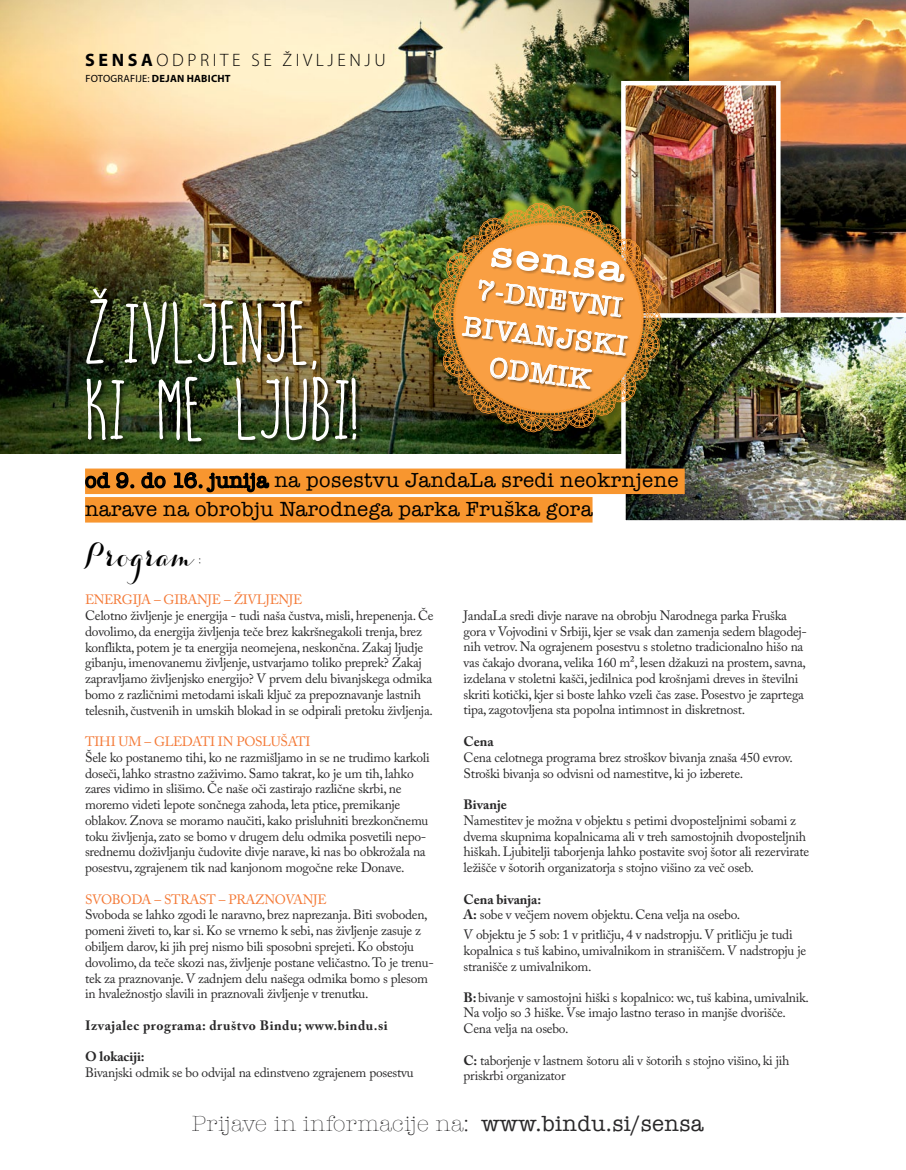
<style>
.page{position:relative;width:906px;height:1170px;background:#fff}
.page>*{position:absolute;margin:0;border:0;box-sizing:border-box;transform-origin:0 0}
.t1{font:76.35px "hellogoodbye";color:#fff}
.t2{font:900 30.3px "Carolyna Pro";letter-spacing:.025em;color:#000}
.t3{font:28.2px/37.7px "American Typewriter";color:#fff;text-align:center}
.t4{font:300 22.5px "American Typewriter";letter-spacing:.02em;color:#292829}
.t5{font:21px/28.5px "American Typewriter";letter-spacing:.02em;color:#000}
.t6{font:300 18px "Myriad Pro";letter-spacing:.2em;color:#000}
.Medjunaslov{font:13.5px/15.8px "Adobe Caslon Pro";letter-spacing:-.02em;color:#292829}
.Medjunaslov-2{font:13.5px "Adobe Caslon Pro";letter-spacing:-.02em;color:#f47936}
.Medjunaslov-3{font:700 13.5px "Adobe Caslon Pro";letter-spacing:.04em;color:#292829}
.Medjunaslov-4{font:700 13.5px "Adobe Caslon Pro";color:#292829}
.t7{font:10.5px "Myriad Pro";letter-spacing:.02em;color:#000}
.s1{font-weight:700}
.s2{font-weight:400}
</style>
<div class="page">
<img style="left:688px;top:0;width:218px;height:313px">
<img style="left:0;top:0;width:688px;height:454px">
<div style="left:85px;top:290px;width:277px;height:157px;background:#000;opacity:.75"></div>
<img style="left:621px;top:317px;width:285px;height:204px">
<img style="left:626px;top:86px;width:149px;height:226px">
<div style="left:621px;top:81px;width:159px;height:236px;border:4px solid #fff"></div>
<img style="left:433px;top:202px;width:229px;height:230px">
<div style="left:85px;top:468px;width:599px;height:26px;background:#f8962f"></div>
<div style="left:85px;top:497px;width:507px;height:25px;background:#f8962f"></div>
<svg style="left:85px;top:468px;width:50px;height:27px"></svg>
<svg style="left:141px;top:468px;width:25px;height:27px"></svg>
<svg style="left:173px;top:468px;width:97px;height:25px"></svg>
<p class="t6" style="left:85px;top:49px;width:302px"><span class="s1">SENSA</span>ODPRITE SE ŽIVLJENJU</p>
<p class="t7" style="left:85px;top:73px;width:147px">FOTOGRAFIJE: <span class="s1">DEJAN HABICHT</span></p>
<p class="t1" style="left:85px;top:294px;width:238px">ŽIVLJENJE,</p>
<p class="t1" style="left:85px;top:370px;width:279px">KI ME LJUBI!</p>
<p class="t3" style="left:470px;top:269px;width:167px;rotate:7deg">7-DNEVNI<br>BIVANJSKI<br>ODMIK</p>
<p class="t5" style="left:85px;top:465px;width:595px">od 9. do 16. junija na posestvu JandaLa sredi neokrnjene narave na obrobju Narodnega parka Fruška gora</p>
<p class="t2" style="left:85px;top:538px;width:123px">P rogram:</p>
<p class="Medjunaslov-2" style="left:85px;top:591px;width:219px">ENERGIJA – GIBANJE – ŽIVLJENJE</p>
<p class="Medjunaslov" style="left:85px;top:607px;width:350px">Celotno življenje je energija - tudi naša čustva, misli, hrepenenja. Če dovolimo, da energija življenja teče brez kakršnegakoli trenja, brez konflikta, potem je ta energija neomejena, neskončna. Zakaj ljudje gibanju, imenovanemu življenje, ustvarjamo toliko preprek? Zakaj zapravljamo življenjsko energijo? V prvem delu bivanjskega odmika bomo z različnimi metodami iskali ključ za prepoznavanje lastnih telesnih, čustvenih in umskih blokad in se odpirali pretoku življenja.</p>
<p class="Medjunaslov-2" style="left:85px;top:733px;width:227px">TIHI UM – GLEDATI IN POSLUŠATI</p>
<p class="Medjunaslov" style="left:85px;top:749px;width:346px">Šele ko postanemo tihi, ko ne razmišljamo in se ne trudimo karkoli doseči, lahko strastno zaživimo. Samo takrat, ko je um tih, lahko zares vidimo in slišimo. Če naše oči zastirajo različne skrbi, ne moremo videti lepote sončnega zahoda, leta ptice, premikanje oblakov. Znova se moramo naučiti, kako prisluhniti brezkončnemu toku življenja, zato se bomo v drugem delu odmika posvetili nepo&shy;srednemu doživljanju čudovite divje narave, ki nas bo obkrožala na posestvu, zgrajenem tik nad kanjonom mogočne reke Donave.</p>
<p class="Medjunaslov-2" style="left:85px;top:891px;width:243px">SVOBODA – STRAST – PRAZNOVANJE</p>
<p class="Medjunaslov" style="left:85px;top:906px;width:350px">Svoboda se lahko zgodi le naravno, brez naprezanja. Biti svoboden, pomeni živeti to, kar si. Ko se vrnemo k sebi, nas življenje zasuje z obiljem darov, ki jih prej nismo bili sposobni sprejeti. Ko obstoju dovolimo, da teče skozi nas, življenje postane veličastno. To je trenu&shy;tek za praznovanje. V zadnjem delu našega odmika bomo s plesom in hvaležnostjo slavili in praznovali življenje v trenutku.</p>
<p class="Medjunaslov-3" style="left:85px;top:1017px;width:304px">Izvajalec programa: društvo Bindu; www.bindu.si</p>
<p class="Medjunaslov-4" style="left:85px;top:1048px;width:61px">O lokaciji:</p>
<p class="Medjunaslov" style="left:85px;top:1064px;width:330px">Bivanjski odmik se bo odvijal na edinstveno zgrajenem posestvu</p>
<p class="Medjunaslov" style="left:463px;top:607px;width:345px">JandaLa sredi divje narave na obrobju Narodnega parka Fruška gora v Vojvodini v Srbiji, kjer se vsak dan zamenja sedem blagodej&shy;nih vetrov. Na ograjenem posestvu s stoletno tradicionalno hišo na vas čakajo dvorana, velika 160 m², lesen džakuzi na prostem, savna, izdelana v stoletni kašči, jedilnica pod krošnjami dreves in številni skriti kotički, kjer si boste lahko vzeli čas zase. Posestvo je zaprtega tipa, zagotovljena sta popolna intimnost in diskretnost.</p>
<p class="Medjunaslov-3" style="left:463px;top:733px;width:32px">Cena</p>
<p class="Medjunaslov" style="left:463px;top:749px;width:331px">Cena celotnega programa brez stroškov bivanja znaša 450 evrov.<br>Stroški bivanja so odvisni od namestitve, ki jo izberete.</p>
<p class="Medjunaslov-4" style="left:463px;top:796px;width:45px">Bivanje</p>
<p class="Medjunaslov" style="left:463px;top:812px;width:347px">Namestitev je možna v objektu s petimi dvoposteljnimi sobami z dvema skupnima kopalnicama ali v treh samostojnih dvoposteljnih hiškah. Ljubitelji taborjenja lahko postavite svoj šotor ali rezervirate ležišče v šotorih organizatorja s stojno višino za več oseb.</p>
<p class="Medjunaslov-4" style="left:463px;top:890px;width:79px">Cena bivanja:</p>
<p class="Medjunaslov" style="left:463px;top:906px;width:278px"><span class="s1">A:</span> sobe v večjem novem objektu. Cena velja na osebo.</p>
<p class="Medjunaslov" style="left:463px;top:926px;width:344px">V objektu je 5 sob: 1 v pritličju, 4 v nadstropju. V pritličju je tudi kopalnica s tuš kabino, umivalnikom in straniščem. V nadstropju je stranišče z umivalnikom.</p>
<p class="Medjunaslov" style="left:463px;top:989px;width:347px"><span class="s1">B:</span> bivanje v samostojni hiški s kopalnico: wc, tuš kabina, umivalnik.<br>Na voljo so 3 hiške. Vse imajo lastno teraso in manjše dvorišče.<br>Cena velja na osebo.</p>
<p class="Medjunaslov" style="left:463px;top:1052px;width:327px"><span class="s1">C:</span> taborjenje v lastnem šotoru ali v šotorih s stojno višino, ki jih priskrbi organizator</p>
<p class="t4" style="left:192px;top:1107px;width:513px">Prijave in informacije na: <span class="s2">www.bindu.si/sensa</span></p>
</div>
